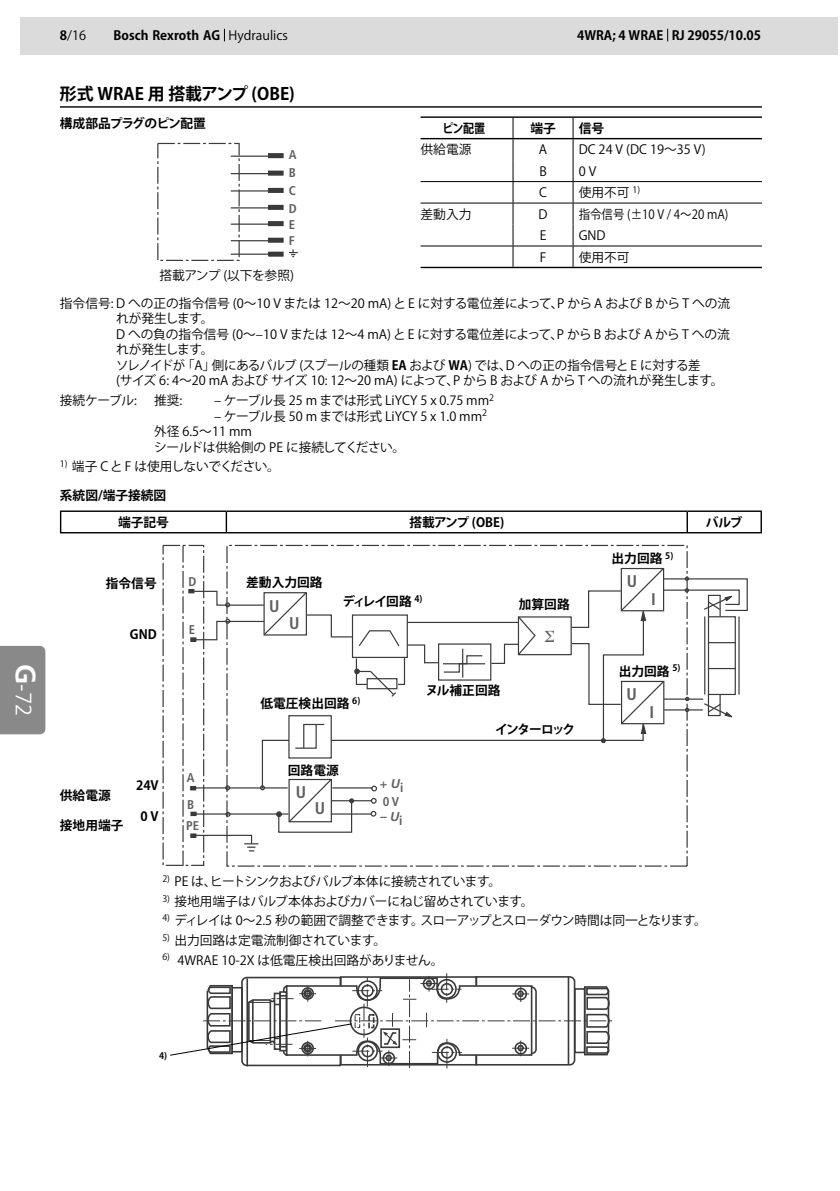
<style>
.page{position:relative;width:840px;height:1191px;background:#fff}
.page>*{position:absolute;margin:0;border:0;box-sizing:border-box;transform-origin:0 0}
.t1{font:700 28px "Frutiger";color:#fff}
.t2{font:300 22.4px "Frutiger";color:#fff}
.t3{font:17px "Koz Go Pro Bold 90 pv RKSJ H";color:#000}
.t4{font:700 condensed 17px "Frutiger";color:#605e5e}
.t5{font:12.8px/15.6px "Koz Go Pro Regular 90 pv RKSJ H";color:#000}
.t6{font:12.8px "Koz Go Pro Bold 90 pv RKSJ H";color:#000}
.t7{font:12.8px "Koz Go Pro Regular 90 pv RKSJ H";letter-spacing:-.04em;color:#000}
.t8{font:12.8px "Koz Go Pro Regular 90 pv RKSJ H";letter-spacing:-.02em;color:#000}
.t9{font:700 condensed 12.8px/17.2px "Frutiger";color:#605e5e}
.t10{font:12.8px "Koz Go Pro Regular 90 pv RKSJ H";color:#000;scale:.9 1}
.t11{font:12.8px "Koz Go Pro Bold 90 pv RKSJ H";letter-spacing:-.04em;color:#000}
.t12{font:12.8px "Koz Go Pro Bold 90 pv RKSJ H";letter-spacing:-.03em;color:#000}
.t13{font:12.8px "Koz Go Pro Bold 90 pv RKSJ H";letter-spacing:-.13em;color:#000}
.t14{font:12.8px "Koz Go Pro Bold 90 pv RKSJ H";color:#000;scale:.87 1}
.t15{font:8.8px "Koz Go Pro Bold 90 pv RKSJ H";color:#000}
.s1{font-family:"Koz Go Pro Bold 90 pv RKSJ H"}
.s2{font-family:"Koz Go Pro Regular 90 pv RKSJ H"}
</style>
<div class="page">
<div style="left:20px;top:18px;width:816px;height:37px;background:#dbdbdb"></div>
<svg style="left:224px;top:29px;width:1px;height:12px"></svg>
<div style="left:157px;top:143px;width:82px;height:118px;border:1px dashed #3a3a3a"></div>
<hr style="left:231px;top:156px;width:38px;height:1px;background:#3a3a3a">
<hr style="left:268px;top:154px;width:15px;height:4px;background:#3a3a3a">
<div style="left:268px;top:153px;width:15px;height:5px;border:1px solid #3a3a3a"></div>
<hr style="left:231px;top:173px;width:38px;height:1px;background:#3a3a3a">
<hr style="left:268px;top:171px;width:15px;height:4px;background:#3a3a3a">
<div style="left:268px;top:171px;width:15px;height:5px;border:1px solid #3a3a3a"></div>
<hr style="left:231px;top:190px;width:38px;height:1px;background:#3a3a3a">
<hr style="left:268px;top:188px;width:15px;height:4px;background:#3a3a3a">
<div style="left:268px;top:188px;width:15px;height:5px;border:1px solid #3a3a3a"></div>
<hr style="left:231px;top:207px;width:38px;height:1px;background:#3a3a3a">
<hr style="left:268px;top:205px;width:15px;height:4px;background:#3a3a3a">
<div style="left:268px;top:205px;width:15px;height:5px;border:1px solid #3a3a3a"></div>
<hr style="left:231px;top:223px;width:38px;height:2px;background:#3a3a3a">
<hr style="left:268px;top:222px;width:15px;height:3px;background:#3a3a3a">
<div style="left:268px;top:221px;width:15px;height:5px;border:1px solid #3a3a3a"></div>
<hr style="left:231px;top:240px;width:38px;height:1px;background:#3a3a3a">
<hr style="left:268px;top:238px;width:15px;height:4px;background:#3a3a3a">
<div style="left:268px;top:238px;width:15px;height:5px;border:1px solid #3a3a3a"></div>
<hr style="left:231px;top:253px;width:40px;height:2px;background:#3a3a3a">
<hr style="left:269px;top:252px;width:14px;height:4px;background:#3a3a3a">
<div style="left:268px;top:252px;width:15px;height:5px;border:1px solid #3a3a3a"></div>
<svg style="left:289px;top:249px;width:8px;height:8px"></svg>
<div style="left:162px;top:545px;width:42px;height:321px;border:1px dashed #3a3a3a"></div>
<svg style="left:667px;top:29px;width:1px;height:12px"></svg>
<hr style="left:420px;top:181px;width:152px;height:1px;background:#000">
<hr style="left:572px;top:181px;width:189px;height:1px;background:#000">
<hr style="left:420px;top:203px;width:152px;height:1px;background:#000">
<hr style="left:572px;top:203px;width:189px;height:1px;background:#000">
<hr style="left:420px;top:246px;width:152px;height:1px;background:#000">
<svg style="left:512px;top:118px;width:1px;height:149px"></svg>
<hr style="left:572px;top:246px;width:189px;height:1px;background:#000">
<svg style="left:572px;top:118px;width:1px;height:149px"></svg>
<hr style="left:420px;top:116px;width:341px;height:2px;background:#000">
<hr style="left:420px;top:138px;width:341px;height:1px;background:#000">
<hr style="left:420px;top:267px;width:341px;height:1px;background:#000">
<hr style="left:60px;top:106px;width:701px;height:2px;background:#000">
<svg style="left:170px;top:973px;width:442px;height:95px"></svg>
<hr style="left:60px;top:510px;width:166px;height:2px;background:#000">
<svg style="left:60px;top:512px;width:1px;height:20px"></svg>
<hr style="left:226px;top:510px;width:461px;height:2px;background:#000">
<hr style="left:225px;top:512px;width:2px;height:20px;background:#000">
<hr style="left:687px;top:510px;width:74px;height:2px;background:#000">
<svg style="left:686px;top:512px;width:1px;height:20px"></svg>
<svg style="left:760px;top:512px;width:1px;height:20px"></svg>
<hr style="left:60px;top:532px;width:701px;height:1px;background:#000">
<div style="left:0;top:646px;width:45px;height:88px;background:#898989"></div>
<svg style="left:182px;top:545px;width:565px;height:321px"></svg>
<p class="t5" style="left:60px;top:28px;width:28px"><span class="s1">8</span>/16</p>
<p class="t6" style="left:114px;top:27px;width:176px">Bosch Rexroth AG <span class="s2">Hydraulics</span></p>
<p class="t6" style="left:576px;top:27px;width:185px">4WRA; 4 WRAE RJ 29055/10.05</p>
<h3 class="t3" style="left:60px;top:83px;width:236px">形式 WRAE 用 搭載アンプ (OBE)</h3>
<p class="t11" style="left:60px;top:115px;width:147px">構成部品プラグのピン配置</p>
<p class="t9" style="left:289px;top:146px;width:10px">A<br>B<br>C<br>D<br>E<br>F</p>
<p class="t8" style="left:159px;top:267px;width:136px">搭載アンプ (以下を参照)</p>
<p class="t14" style="left:442px;top:120px;width:51px">ピン配置</p>
<p class="t6" style="left:530px;top:120px;width:27px">端子</p>
<p class="t6" style="left:578px;top:120px;width:27px">信号</p>
<p class="t5" style="left:420px;top:142px;width:52px">供給電源</p>
<p class="t5" style="left:538px;top:142px;width:10px">A</p>
<p class="t5" style="left:578px;top:142px;width:128px">DC 24 V (DC 19～35 V)</p>
<p class="t5" style="left:539px;top:164px;width:9px">B</p>
<p class="t5" style="left:578px;top:164px;width:19px">0 V</p>
<p class="t5" style="left:539px;top:185px;width:9px">C</p>
<p class="t5" style="left:578px;top:185px;width:63px">使用不可 <sup>1)</sup></p>
<p class="t5" style="left:420px;top:207px;width:52px">差動入力</p>
<p class="t5" style="left:538px;top:207px;width:11px">D</p>
<p class="t10" style="left:578px;top:206px;width:168px">指令信号 (±10 V / 4～20 mA)</p>
<p class="t5" style="left:539px;top:228px;width:8px">E</p>
<p class="t5" style="left:578px;top:228px;width:28px">GND</p>
<p class="t5" style="left:539px;top:250px;width:8px">F</p>
<p class="t5" style="left:578px;top:250px;width:52px">使用不可</p>
<p class="t5" style="left:116px;top:296px;width:615px;text-indent:-56px">指令信号: D への正の指令信号 (0～10 V または 12～20 mA) と E に対する電位差によって、P から A および B から T への流れが発生します。<br>D への負の指令信号 (0～‒10 V または 12～4 mA) と E に対する電位差によって、P から B および A から T への流れが発生します。<br>ソレノイドが 「A」側にあるバルブ (スプールの種類 <span class="s1">EA</span> および <span class="s1">WA</span>) では、D への正の指令信号と E に対する差<br>(サイズ 6: 4～20 mA および サイズ 10: 12～20 mA) によって、P から B および A から T への流れが発生します。</p>
<p class="t5" style="left:60px;top:393px;width:78px">接続ケーブル:</p>
<p class="t5" style="left:154px;top:393px;width:30px">推奨:</p>
<p class="t5" style="left:214px;top:393px;width:281px">‒ ケーブル長 25 m までは形式 LiYCY 5 x 0.75 mm<sup>2</sup></p>
<p class="t5" style="left:214px;top:408px;width:274px">‒ ケーブル長 50 m までは形式 LiYCY 5 x 1.0 mm<sup>2</sup></p>
<p class="t5" style="left:154px;top:424px;width:99px">外径 6.5～11 mm</p>
<p class="t8" style="left:154px;top:438px;width:252px">シールドは供給側の PE に接続してください。</p>
<p class="t7" style="left:60px;top:458px;width:221px"><sup>1)</sup> 端子 C と F は使用しないでください。</p>
<p class="t6" style="left:60px;top:487px;width:108px">系統図/端子接続図</p>
<p class="t6" style="left:118px;top:514px;width:52px">端子記号</p>
<p class="t12" style="left:409px;top:514px;width:96px">搭載アンプ (OBE)</p>
<p class="t6" style="left:705px;top:514px;width:38px">バルブ</p>
<p class="t6" style="left:106px;top:575px;width:52px">指令信号</p>
<p class="t6" style="left:130px;top:626px;width:28px">GND</p>
<p class="t9" style="left:188px;top:573px;width:10px">D</p>
<p class="t9" style="left:189px;top:621px;width:8px">E</p>
<p class="t6" style="left:246px;top:574px;width:78px">差動入力回路</p>
<h3 class="t4" style="left:269px;top:595px;width:12px">U</h3>
<h3 class="t4" style="left:289px;top:613px;width:12px">U</h3>
<p class="t6" style="left:342px;top:593px;width:82px">ディレイ回路 <sup>4)</sup></p>
<p class="t6" style="left:518px;top:596px;width:52px">加算回路</p>
<p class="t6" style="left:611px;top:550px;width:63px">出力回路 <sup>5)</sup></p>
<h3 class="t4" style="left:626px;top:571px;width:12px">U</h3>
<h3 class="t4" style="left:650px;top:589px;width:6px">I</h3>
<h1 class="t1" style="left:42px;top:664px;width:22px;rotate:90deg">G</h1>
<p class="t15" style="left:672px;top:662px;width:10px">5)</p>
<h2 class="t2" style="left:36px;top:684px;width:34px;rotate:90deg">-72</h2>
<p class="t6" style="left:618px;top:662px;width:52px">出力回路</p>
<p class="t6" style="left:425px;top:682px;width:76px">ヌル補正回路</p>
<p class="t13" style="left:495px;top:721px;width:81px">インターロック</p>
<h3 class="t4" style="left:626px;top:684px;width:12px">U</h3>
<p class="t6" style="left:260px;top:695px;width:101px">低電圧検出回路 <sup>6)</sup></p>
<h3 class="t4" style="left:649px;top:702px;width:6px">I</h3>
<p class="t6" style="left:60px;top:787px;width:52px">供給電源</p>
<p class="t6" style="left:60px;top:816px;width:65px">接地用端子</p>
<p class="t6" style="left:136px;top:776px;width:24px">24V</p>
<p class="t6" style="left:140px;top:808px;width:20px">0 V</p>
<p class="t9" style="left:187px;top:769px;width:9px">A</p>
<p class="t9" style="left:187px;top:796px;width:9px">B</p>
<p class="t9" style="left:186px;top:817px;width:14px">PE</p>
<p class="t6" style="left:288px;top:761px;width:52px">回路電源</p>
<h3 class="t4" style="left:295px;top:782px;width:12px">U</h3>
<h3 class="t4" style="left:314px;top:798px;width:12px">U</h3>
<p class="t9" style="left:379px;top:777px;width:25px;line-height:16.2px">+ <sup>U</sup>i<br>0 V</p>
<p class="t9" style="left:380px;top:810px;width:24px">– <sup>U</sup>i</p>
<p class="t7" style="left:162px;top:873px;width:340px"><sup>2)</sup> PE は、ヒートシンクおよびバルブ本体に接続されています。</p>
<p class="t5" style="left:162px;top:893px;width:372px"><sup>3)</sup> 接地用端子はバルブ本体およびカバーにねじ留めされています。</p>
<p class="t7" style="left:162px;top:912px;width:545px"><sup>4)</sup> ディレイは 0～2.5 秒の範囲で調整できます。スローアップとスローダウン時間は同一となります。</p>
<p class="t5" style="left:162px;top:932px;width:225px"><sup>5)</sup> 出力回路は定電流制御されています。</p>
<p class="t5" style="left:162px;top:952px;width:282px"><sup>6)</sup> 4WRAE 10-2X は低電圧検出回路がありません。</p>
<p class="t15" style="left:159px;top:1049px;width:10px">4)</p>
</div>
